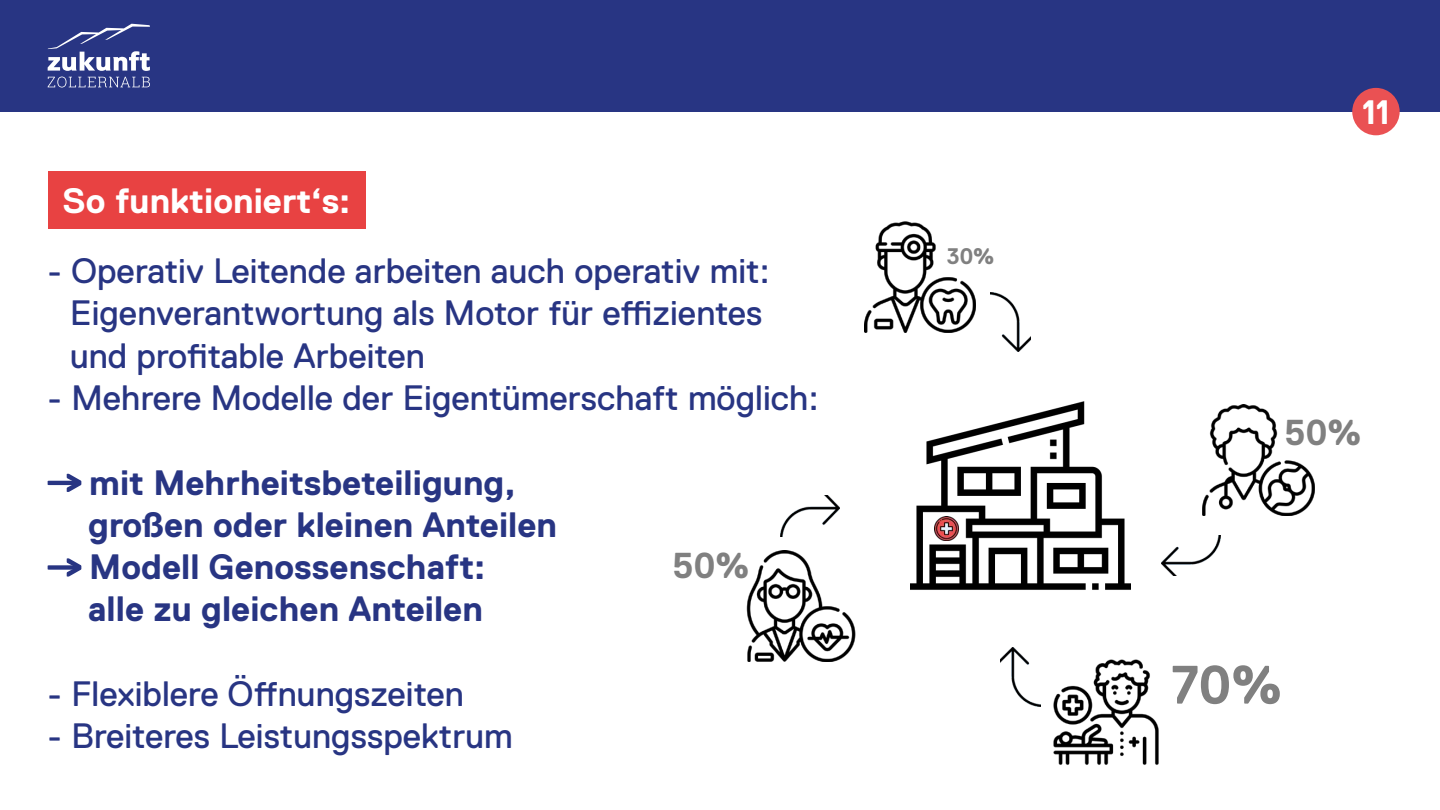
<style>
.page{position:relative;width:1440px;height:810px;background:#fff}
.page>*{position:absolute;margin:0;border:0;box-sizing:border-box;transform-origin:0 0}
.t1{font:700 54px "Replica Pro";color:#808080}
.t2{font:700 36px "Replica Pro";color:#808080}
.t3{font:35.25px/42.3px "Replica Pro";color:#283583}
.t4{font:700 35.25px/42.3px "Replica Pro";color:#283583}
.t5{font:700 35.25px "Replica Pro";color:#fff}
.t6{font:700 33.9px "Replica Pro";color:#fff}
.t7{font:700 22.5px "Replica Pro";color:#808080}
</style>
<div class="page">
<div style="left:0;top:0;width:1440px;height:111px;background:#283583"></div>
<svg style="left:48px;top:24px;width:102px;height:47px"></svg>
<svg style="left:48px;top:77px;width:102px;height:11px"></svg>
<div style="left:1352px;top:88px;width:48px;height:47px;background:#ea5153;border-radius:50%"></div>
<div style="left:48px;top:171px;width:317px;height:57px;background:#e84242"></div>
<svg style="left:48px;top:474px;width:33px;height:18px"></svg>
<svg style="left:48px;top:558px;width:33px;height:19px"></svg>
<img style="left:864px;top:222px;width:111px;height:111px">
<img style="left:1203px;top:405px;width:111px;height:111px">
<img style="left:746px;top:550px;width:110px;height:111px">
<img style="left:1053px;top:659px;width:106px;height:106px">
<img style="left:911px;top:401px;width:220px;height:189px">
<img style="left:1161px;top:535px;width:59px;height:41px">
<img style="left:1000px;top:648px;width:41px;height:58px">
<img style="left:781px;top:496px;width:59px;height:40px">
<img style="left:990px;top:293px;width:41px;height:58px">
<img style="left:935px;top:517px;width:24px;height:24px">
<p class="t5" style="left:63px;top:182px;width:289px">So funktioniert‘s:</p>
<p class="t3" style="left:70px;top:250px;width:701px;text-indent:-22px">- Operativ Leitende arbeiten auch operativ mit:<br>Eigenverantwortung als Motor für effizientes und profitable Arbeiten</p>
<p class="t3" style="left:48px;top:377px;width:772px">- Mehrere Modelle der Eigentümerschaft möglich:</p>
<p class="t4" style="left:88px;top:461px;width:470px">mit Mehrheitsbeteiligung, großen oder kleinen Anteilen<br>Modell Genossenschaft:<br>alle zu gleichen Anteilen</p>
<p class="t3" style="left:48px;top:673px;width:418px">- Flexiblere Öffnungszeiten</p>
<p class="t3" style="left:48px;top:715px;width:467px">- Breiteres Leistungsspektrum</p>
<p class="t2" style="left:672px;top:546px;width:79px">50%</p>
<p class="t7" style="left:947px;top:243px;width:49px">30%</p>
<p class="t6" style="left:1362px;top:94px;width:29px">11</p>
<p class="t2" style="left:1284px;top:412px;width:79px">50%</p>
<h1 class="t1" style="left:1171px;top:655px;width:113px">70%</h1>
</div>
